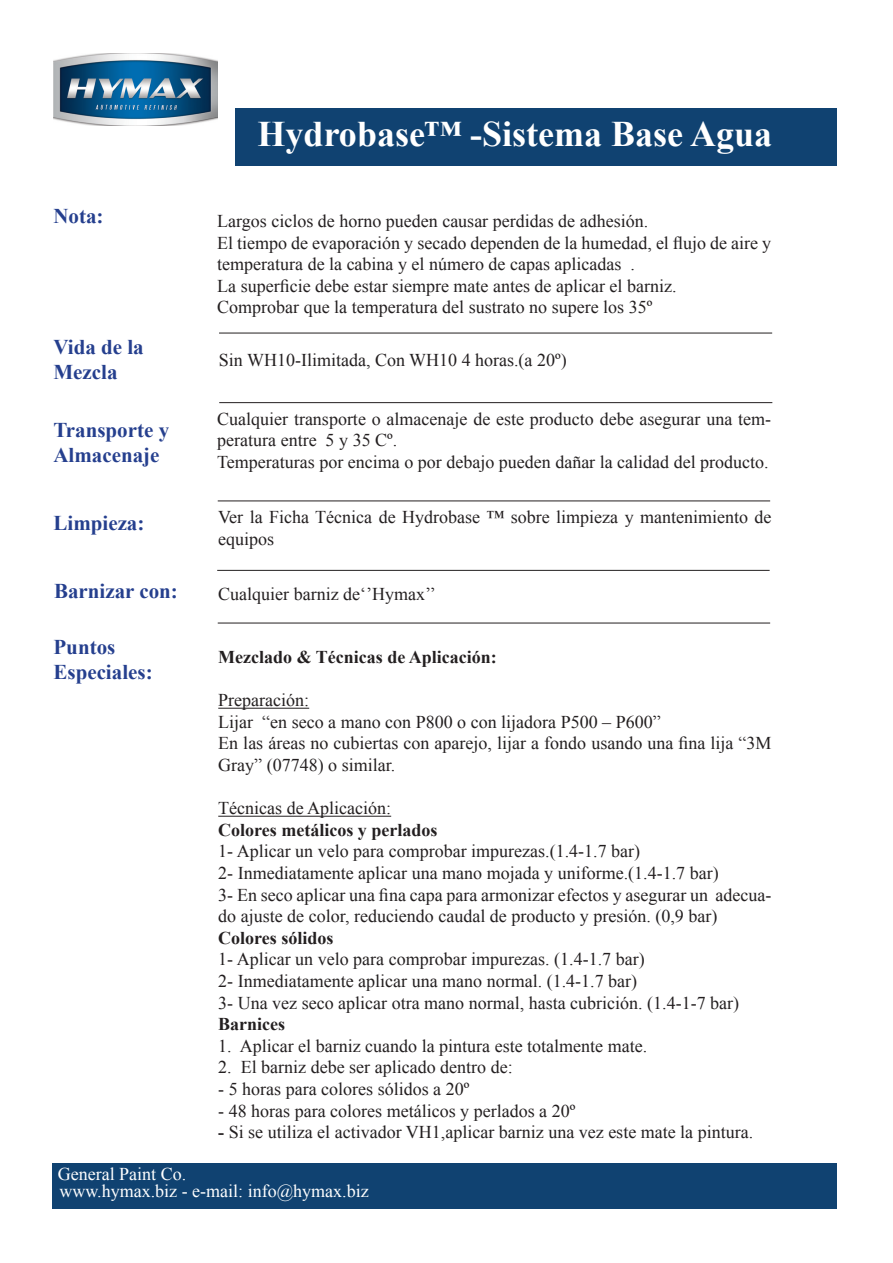
<style>
.page{position:relative;width:893px;height:1263px;background:#fff}
.page>*{position:absolute;margin:0;border:0;box-sizing:border-box;transform-origin:0 0}
.t1{font:700 36px "Times New Roman";color:#fff}
.t2{font:700 21px "Times New Roman";color:#253f8e}
.t3{font:18px/21.6px "Times New Roman";color:#231f20}
.t4{font:700 18px "Times New Roman";color:#231f20}
.t5{font:18px "Times New Roman";color:#fff}
.s1{font-weight:700}
</style>
<div class="page">
<div style="left:52px;top:1163px;width:785px;height:45px;background:#104271"></div>
<div style="left:235px;top:109px;width:602px;height:57px;background:#104271"></div>
<hr style="left:218px;top:501px;width:552px;height:1px;background:#231f20">
<hr style="left:218px;top:623px;width:552px;height:1px;background:#231f20">
<hr style="left:217px;top:570px;width:553px;height:1px;background:#231f20">
<hr style="left:219px;top:333px;width:553px;height:1px;background:#231f20">
<hr style="left:219px;top:402px;width:553px;height:1px;background:#231f20">
<hr style="left:218px;top:708px;width:91px;height:1px;background:#231f20">
<hr style="left:218px;top:816px;width:173px;height:1px;background:#231f20">
<img style="left:53px;top:53px;width:164px;height:73px">
<p class="t2" style="left:53px;top:202px;width:52px">Nota:</p>
<p class="t2" style="left:53px;top:332px;width:92px">Vida de la</p>
<p class="t2" style="left:53px;top:358px;width:66px">Mezcla</p>
<p class="t2" style="left:53px;top:415px;width:117px">Transporte y</p>
<p class="t2" style="left:53px;top:440px;width:108px">Almacenaje</p>
<p class="t2" style="left:53px;top:508px;width:92px">Limpieza:</p>
<p class="t2" style="left:54px;top:577px;width:125px">Barnizar con:</p>
<p class="t2" style="left:53px;top:632px;width:63px">Puntos</p>
<p class="t2" style="left:53px;top:657px;width:101px">Especiales:</p>
<p class="t1" style="left:258px;top:109px;width:516px">Hydrobase™ -Sistema Base Agua</p>
<p class="t3" style="left:217px;top:210px;width:433px">Largos ciclos de horno pueden causar perdidas de adhesión.</p>
<p class="t3" style="left:217px;top:231px;width:555px">El tiempo de evaporación y secado dependen de la humedad, el flujo de aire y temperatura de la cabina y el número de capas aplicadas .</p>
<p class="t3" style="left:217px;top:275px;width:461px">La superficie debe estar siempre mate antes de aplicar el barniz.</p>
<p class="t3" style="left:217px;top:296px;width:437px">Comprobar que la temperatura del sustrato no supere los 35º</p>
<p class="t3" style="left:219px;top:348px;width:349px">Sin WH10-Ilimitada, Con WH10 4 horas.(a 20º)</p>
<p class="t3" style="left:217px;top:408px;width:555px">Cualquier transporte o almacenaje de este producto debe asegurar una tem&shy;peratura entre 5 y 35 Cº.</p>
<p class="t3" style="left:217px;top:451px;width:553px">Temperaturas por encima o por debajo pueden dañar la calidad del producto.</p>
<p class="t3" style="left:218px;top:506px;width:555px">Ver la Ficha Técnica de Hydrobase ™ sobre limpieza y mantenimiento de equipos</p>
<p class="t3" style="left:218px;top:583px;width:219px">Cualquier barniz de‘’Hymax’’</p>
<p class="t4" style="left:218px;top:644px;width:280px">Mezclado &amp; Técnicas de Aplicación:</p>
<p class="t3" style="left:218px;top:689px;width:92px">Preparación:</p>
<p class="t3" style="left:218px;top:711px;width:444px">Lijar “en seco a mano con P800 o con lijadora P500 – P600”</p>
<p class="t3" style="left:218px;top:732px;width:555px">En las áreas no cubiertas con aparejo, lijar a fondo usando una fina lija “3M<br>Gray” (07748) o similar.</p>
<p class="t3" style="left:218px;top:797px;width:174px">Técnicas de Aplicación:</p>
<p class="t4" style="left:218px;top:817px;width:221px">Colores metálicos y perlados</p>
<p class="t3" style="left:218px;top:840px;width:423px">1- Aplicar un velo para comprobar impurezas.(1.4-1.7 bar)</p>
<p class="t3" style="left:218px;top:862px;width:502px">2- Inmediatamente aplicar una mano mojada y uniforme.(1.4-1.7 bar)</p>
<p class="t3" style="left:218px;top:883px;width:555px">3- En seco aplicar una fina capa para armonizar efectos y asegurar un adecua&shy;do ajuste de color, reduciendo caudal de producto y presión. (0,9 bar)</p>
<p class="t4" style="left:218px;top:925px;width:117px">Colores sólidos</p>
<p class="t3" style="left:218px;top:948px;width:428px">1- Aplicar un velo para comprobar impurezas. (1.4-1.7 bar)<br>2- Inmediatamente aplicar una mano normal. (1.4-1.7 bar)</p>
<p class="t3" style="left:218px;top:991px;width:522px">3- Una vez seco aplicar otra mano normal, hasta cubrición. (1.4-1-7 bar)</p>
<p class="t4" style="left:218px;top:1012px;width:68px">Barnices</p>
<p class="t3" style="left:218px;top:1035px;width:430px">1. Aplicar el barniz cuando la pintura este totalmente mate.</p>
<p class="t3" style="left:218px;top:1056px;width:296px">2. El barniz debe ser aplicado dentro de:</p>
<p class="t3" style="left:218px;top:1078px;width:253px">- 5 horas para colores sólidos a 20º</p>
<p class="t3" style="left:218px;top:1099px;width:358px">- 48 horas para colores metálicos y perlados a 20º</p>
<p class="t3" style="left:218px;top:1121px;width:537px"><span class="s1">-</span> Si se utiliza el activador VH1,aplicar barniz una vez este mate la pintura.</p>
<p class="t5" style="left:58px;top:1162px;width:130px">General Paint Co.</p>
<p class="t5" style="left:59px;top:1179px;width:311px">www.hymax.biz - e-mail: info@hymax.biz</p>
</div>
